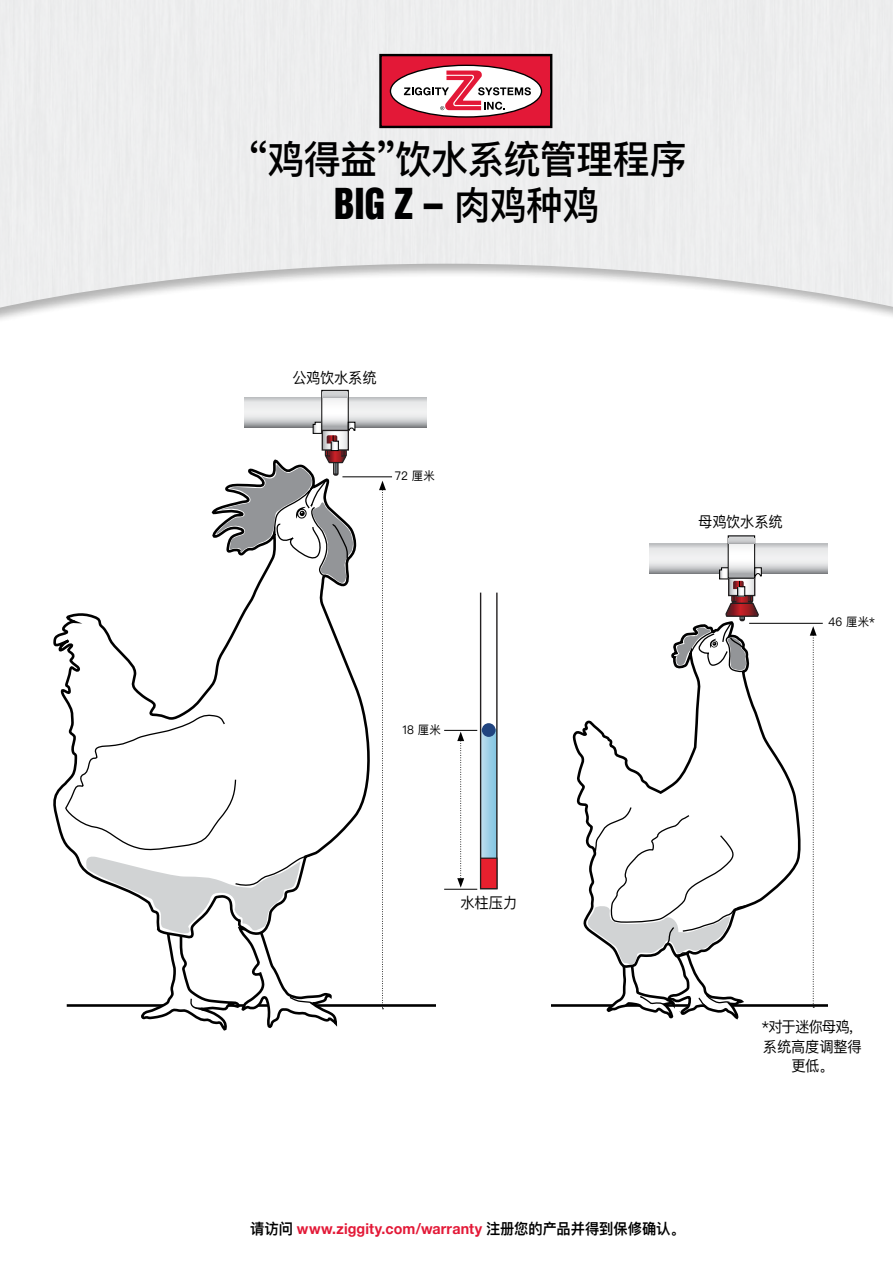
<style>
.page{position:relative;width:893px;height:1263px;background:#fff}
.page>*{position:absolute;margin:0;border:0;box-sizing:border-box;transform-origin:0 0}
.t1{font:500 39px "Ping Fang SC";letter-spacing:-.02em;color:#000;scale:.95 1}
.t2{font:39px "Helvetica Inserat LT Std";color:#000;scale:.95 1}
.t3{font:700 15px "Helvetica Neue";letter-spacing:.01em;color:#e31937;scale:.95 1}
.t4{font:15px/19.5px "Ping Fang SC";letter-spacing:-.015em;color:#000;text-align:center;scale:.95 1}
.t5{font:12px "Ping Fang SC";letter-spacing:.01em;color:#000;scale:.95 1}
.s1{font-family:"Ping Fang SC";font-weight:500}
.s2{font-family:"Ping Fang SC";font-weight:600;color:#000}
</style>
<div class="page">
<div style="left:380px;top:55px;width:171px;height:72px;background:#e31837"></div>
<div style="left:379px;top:54px;width:173px;height:74px;border:2px solid #000"></div>
<svg style="left:390px;top:65px;width:151px;height:52px"></svg>
<div style="left:390px;top:65px;width:152px;height:53px;border:1px solid #000;border-radius:50%"></div>
<svg style="left:404px;top:70px;width:127px;height:40px"></svg>
<hr style="left:67px;top:1004px;width:369px;height:3px;background:#000">
<svg style="left:53px;top:477px;width:325px;height:365px"></svg>
<svg style="left:63px;top:713px;width:276px;height:318px"></svg>
<svg style="left:244px;top:397px;width:182px;height:30px"></svg>
<svg style="left:323px;top:392px;width:24px;height:29px"></svg>
<div style="left:321px;top:390px;width:28px;height:43px;border:1px solid #000"></div>
<svg style="left:322px;top:393px;width:26px;height:4px"></svg>
<svg style="left:216px;top:421px;width:140px;height:162px"></svg>
<hr style="left:552px;top:1004px;width:275px;height:3px;background:#000">
<svg style="left:572px;top:622px;width:230px;height:306px"></svg>
<svg style="left:585px;top:806px;width:164px;height:214px"></svg>
<svg style="left:650px;top:544px;width:177px;height:30px"></svg>
<svg style="left:730px;top:537px;width:23px;height:30px"></svg>
<div style="left:728px;top:535px;width:27px;height:44px;border:1px solid #000"></div>
<div style="left:729px;top:538px;width:25px;height:5px;background:#cdcfd1"></div>
<svg style="left:676px;top:567px;width:86px;height:107px"></svg>
<hr style="left:444px;top:730px;width:33px;height:1px;background:#000">
<hr style="left:444px;top:889px;width:33px;height:1px;background:#000">
<svg style="left:457px;top:731px;width:7px;height:157px"></svg>
<svg style="left:482px;top:733px;width:14px;height:124px;background:#9ed0e7"></svg>
<div style="left:482px;top:723px;width:14px;height:14px;background:#21447f;border-radius:50%"></div>
<div style="left:480px;top:593px;width:18px;height:296px;border:1px solid #231f20"></div>
<svg style="left:480px;top:857px;width:18px;height:32px"></svg>
<svg style="left:379px;top:481px;width:7px;height:528px"></svg>
<hr style="left:342px;top:476px;width:50px;height:1px;background:#000">
<svg style="left:810px;top:626px;width:7px;height:382px"></svg>
<hr style="left:749px;top:623px;width:74px;height:1px;background:#000">
<h1 class="t1" style="left:247px;top:135px;width:465px">“鸡得益”饮水系统管理程序</h1>
<h1 class="t2" style="left:334px;top:181px;width:280px">BIG Z − <span class="s1">肉鸡种鸡</span></h1>
<p class="t4" style="left:293px;top:367px;width:90px">公鸡饮水系统</p>
<p class="t5" style="left:395px;top:468px;width:43px">72 厘米</p>
<p class="t5" style="left:403px;top:722px;width:42px">18 厘米</p>
<p class="t4" style="left:698px;top:512px;width:90px">母鸡饮水系统</p>
<p class="t5" style="left:828px;top:614px;width:50px">46 厘米*</p>
<p class="t4" style="left:460px;top:892px;width:61px">水柱压力</p>
<p class="t3" style="left:250px;top:1216px;width:459px"><span class="s2">请访问</span> www.ziggity.com/warranty <span class="s2">注册您的产品并得到保修确认。</span></p>
<p class="t4" style="left:762px;top:1017px;width:108px">*对于迷你母鸡，系统高度调整得更低。</p>
</div>
